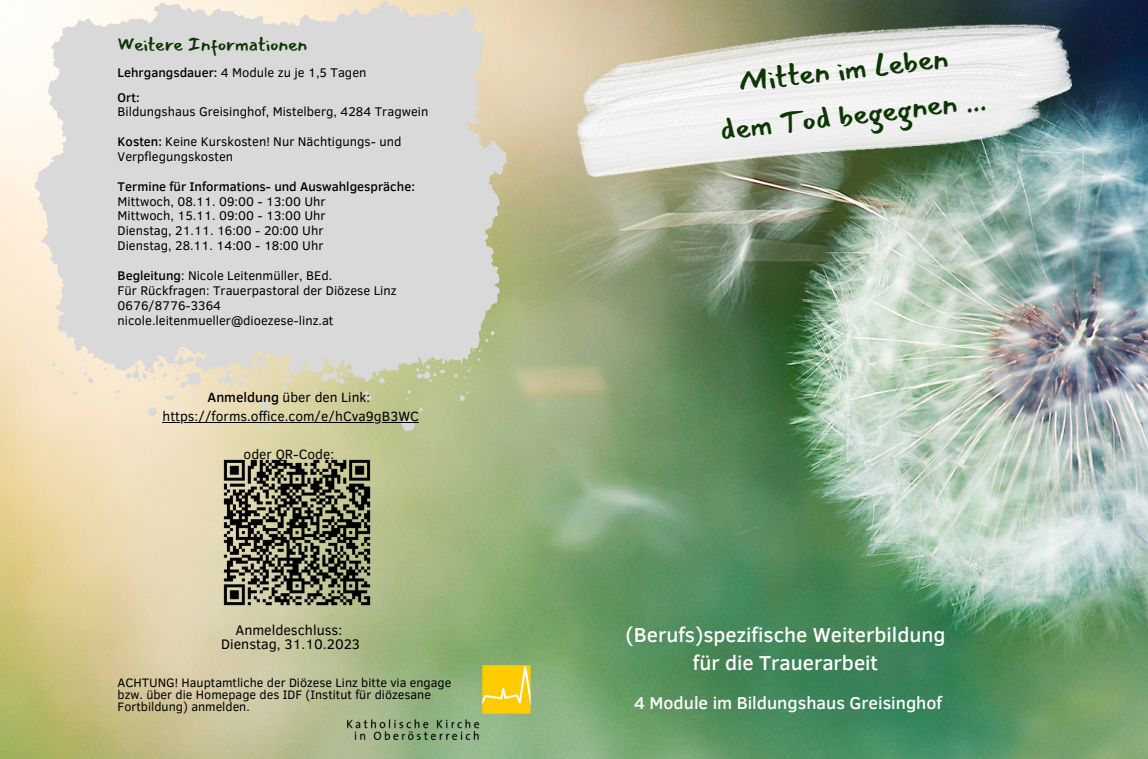
<style>
.page{position:relative;width:1148px;height:759px;background:#fff}
.page>*{position:absolute;margin:0;border:0;box-sizing:border-box;transform-origin:0 0}
.t1{font:30.75px "Mansalva";color:#0c3603}
.t2{font:500 20.75px "Clear Sans";color:#fff}
.t3{font:19.38px "Mansalva";color:#0c3603}
.t4{font:500 17.5px "Clear Sans";color:#fff}
.t5{font:14.12px "Clear Sans";color:#000}
.t6{font:13.75px "Clear Sans";color:#000}
.t7{font:12.88px/15px "Clear Sans";color:#000}
.t8{font:500 12.88px "Clear Sans";color:#000}
.t9{font:12.5px "Clear Sans";color:#000}
.s1{font-weight:500}
</style>
<div class="page">
<img style="left:0;top:0;width:1148px;height:758px">
<img style="left:577px;top:25px;width:494px;height:151px">
<svg style="left:35px;top:0;width:472px;height:431px;background:#dbd9d0"></svg>
<img style="left:348px;top:665px;width:184px;height:74px">
<img style="left:218px;top:454px;width:157px;height:156px">
<hr style="left:162px;top:422px;width:257px;height:1px;background:#000">
<p class="t3" style="left:118px;top:34px;width:191px">Weitere Informationen</p>
<p class="t7" style="left:118px;top:65px;width:250px"><span class="s1">Lehrgangsdauer:</span> 4 Module zu je 1,5 Tagen</p>
<p class="t8" style="left:118px;top:88px;width:23px">Ort:</p>
<p class="t7" style="left:118px;top:103px;width:312px">Bildungshaus Greisinghof, Mistelberg, 4284 Tragwein</p>
<p class="t7" style="left:118px;top:133px;width:285px"><span class="s1">Kosten:</span> Keine Kurskosten! Nur Nächtigungs- und<br>Verpflegungskosten</p>
<p class="t8" style="left:118px;top:177px;width:299px">Termine für Informations- und Auswahlgespräche:</p>
<p class="t7" style="left:118px;top:193px;width:210px">Mittwoch, 08.11. 09:00 - 13:00 Uhr</p>
<p class="t7" style="left:118px;top:208px;width:210px">Mittwoch, 15.11. 09:00 - 13:00 Uhr</p>
<p class="t7" style="left:118px;top:223px;width:207px">Dienstag, 21.11. 16:00 - 20:00 Uhr</p>
<p class="t7" style="left:118px;top:238px;width:207px">Dienstag, 28.11. 14:00 - 18:00 Uhr</p>
<p class="t7" style="left:118px;top:268px;width:216px"><span class="s1">Begleitung</span>: Nicole Leitenmüller, BEd.</p>
<p class="t7" style="left:118px;top:282px;width:280px">Für Rückfragen: Trauerpastoral der Diözese Linz</p>
<p class="t7" style="left:118px;top:297px;width:105px">0676/8776-3364</p>
<p class="t7" style="left:118px;top:312px;width:217px">nicole.leitenmueller@dioezese-linz.at</p>
<p class="t6" style="left:207px;top:387px;width:164px"><span class="s1">Anmeldung</span> über den Link:</p>
<p class="t6" style="left:162px;top:406px;width:258px">https://forms.office.com/e/hCva9gB3WC</p>
<p class="t6" style="left:244px;top:443px;width:92px">oder QR-Code:</p>
<p class="t5" style="left:235px;top:620px;width:108px">Anmeldeschluss:</p>
<p class="t5" style="left:221px;top:634px;width:140px">Dienstag, 31.10.2023</p>
<p class="t9" style="left:118px;top:673px;width:335px">ACHTUNG! Hauptamtliche der Diözese Linz bitte via engage</p>
<p class="t9" style="left:118px;top:685px;width:315px">bzw. über die Homepage des IDF (Institut für diözesane</p>
<p class="t9" style="left:118px;top:697px;width:134px">Fortbildung) anmelden.</p>
<p class="t1" style="left:737px;top:65px;width:212px;rotate:-7deg">Mitten im Leben</p>
<p class="t1" style="left:718px;top:114px;width:269px;rotate:-7deg">dem Tod begegnen ...</p>
<p class="t2" style="left:625px;top:620px;width:321px">(Berufs)spezifische Weiterbildung</p>
<p class="t2" style="left:693px;top:648px;width:186px">für die Trauerarbeit</p>
<p class="t4" style="left:634px;top:690px;width:309px">4 Module im Bildungshaus Greisinghof</p>
</div>
